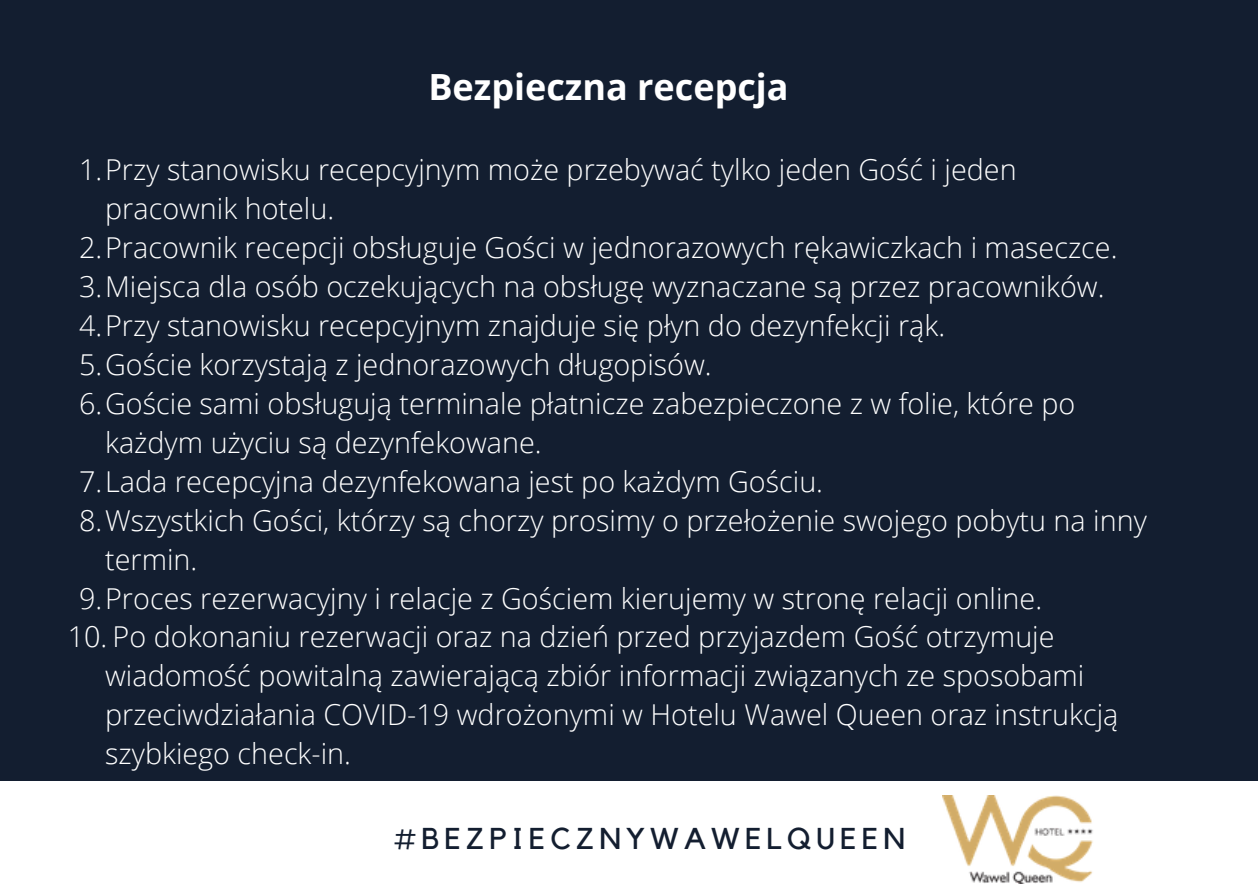
<style>
.page{position:relative;width:1258px;height:894px;background:#fff}
.page>*{position:absolute;margin:0;border:0;box-sizing:border-box;transform-origin:0 0}
.t1{font:700 36px "Open Sans";color:#fff}
.t2{font:30px "Kollektif";letter-spacing:-.405em;color:#131e30}
.t3{font:300 28.8px/39px "Open Sans";color:#fff}
</style>
<div class="page">
<div style="left:0;top:0;width:1258px;height:893px;background:#131e30"></div>
<div style="left:0;top:780px;width:1258px;height:113px;background:#fff"></div>
<img style="left:942px;top:795px;width:151px;height:88px">
<p class="t1" style="left:428px;top:62px;width:362px">Bezpieczna recepcja</p>
<p class="t3" style="left:79px;top:149px;width:939px">1.Przy stanowisku recepcyjnym może przebywać tylko jeden Gość i jeden</p>
<p class="t3" style="left:105px;top:188px;width:231px">pracownik hotelu.</p>
<p class="t3" style="left:79px;top:227px;width:1040px">2.Pracownik recepcji obsługuje Gości w jednorazowych rękawiczkach i maseczce.</p>
<p class="t3" style="left:79px;top:266px;width:1027px">3.Miejsca dla osób oczekujących na obsługę wyznaczane są przez pracowników.</p>
<p class="t3" style="left:79px;top:305px;width:867px">4.Przy stanowisku recepcyjnym znajduje się płyn do dezynfekcji rąk.</p>
<p class="t3" style="left:79px;top:344px;width:634px">5.Goście korzystają z jednorazowych długopisów.</p>
<p class="t3" style="left:79px;top:383px;width:998px">6.Goście sami obsługują terminale płatnicze zabezpieczone z w folie, które po</p>
<p class="t3" style="left:105px;top:422px;width:438px">każdym użyciu są dezynfekowane.</p>
<p class="t3" style="left:79px;top:461px;width:745px">7.Lada recepcyjna dezynfekowana jest po każdym Gościu.</p>
<p class="t3" style="left:79px;top:500px;width:1069px">8.Wszystkich Gości, którzy są chorzy prosimy o przełożenie swojego pobytu na inny</p>
<p class="t3" style="left:105px;top:538px;width:94px">termin.</p>
<p class="t3" style="left:79px;top:577px;width:964px">9.Proces rezerwacyjny i relacje z Gościem kierujemy w stronę relacji online.</p>
<p class="t3" style="left:105px;top:616px;width:1015px;text-indent:-37px">10. Po dokonaniu rezerwacji oraz na dzień przed przyjazdem Gość otrzymuje wiadomość powitalną zawierającą zbiór informacji związanych ze sposobami przeciwdziałania COVID-19 wdrożonymi w Hotelu Wawel Queen oraz instrukcją szybkiego check-in.</p>
<p class="t2" style="left:364px;top:824px;width:543px"># B# EB ZE PZ IPE I CE ZC NZ YN YWWAAWWE EL L QQ UU EE EE NN</p>
</div>
